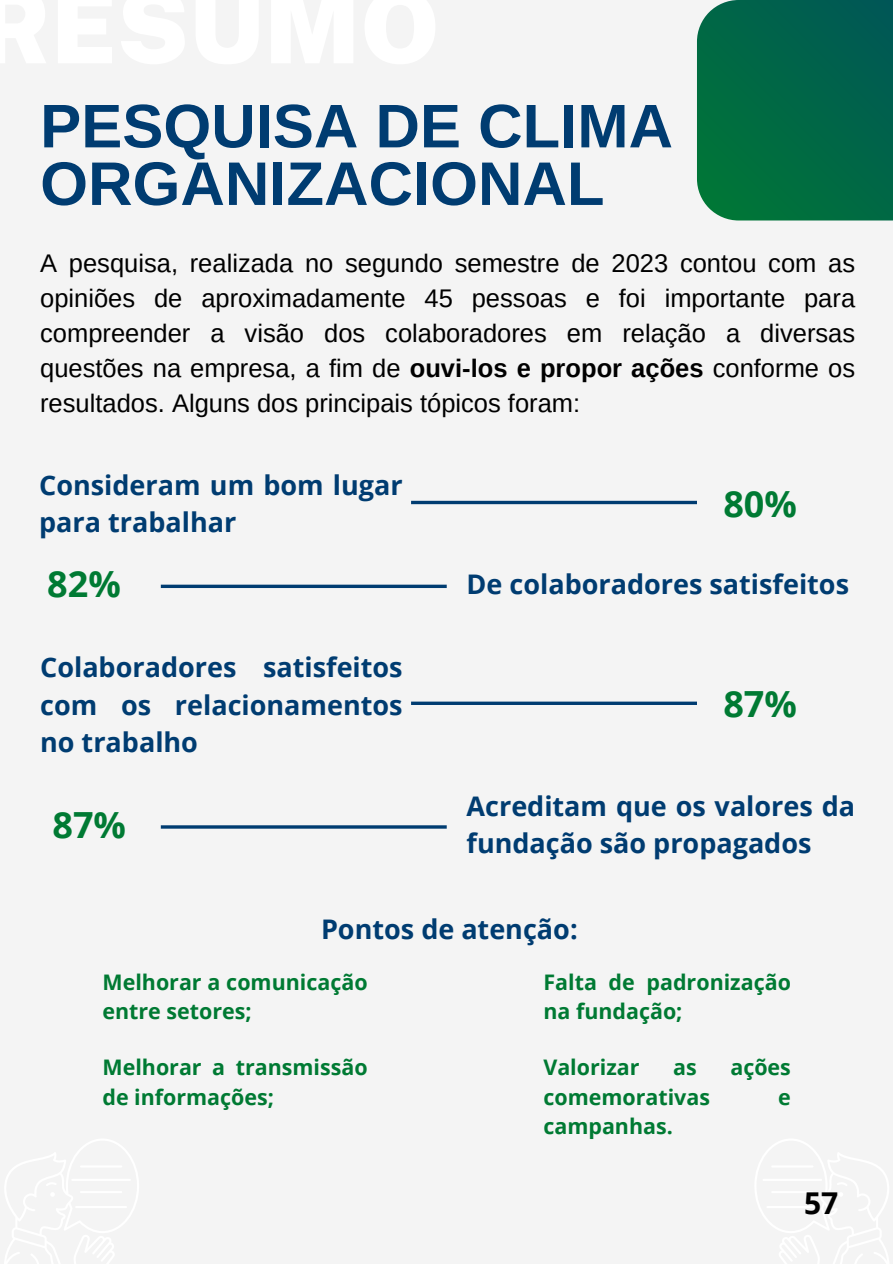
<style>
.page{position:relative;width:893px;height:1264px;background:#fff}
.page>*{position:absolute;margin:0;border:0;box-sizing:border-box;transform-origin:0 0}
.t1{font:700 61.5px/57.6px "Arimo";color:#003c71}
.t2{font:700 36px "Open Sans";color:#007a33}
.t3{font:700 30px "Open Sans";color:#000}
.t4{font:700 27px/37.2px "Open Sans";color:#003c71}
.t5{font:25.5px/34.8px "Arimo";color:#000;text-align:justify}
.t6{font:700 21.45px/29.2px "Open Sans";color:#007a33}
.s1{font-weight:700}
</style>
<div class="page">
<div style="left:0;top:0;width:892px;height:1263px;background:#f4f4f4"></div>
<div style="left:697px;top:0;width:195px;height:220px;background:linear-gradient(to bottom,#036051,#04733f)"></div>
<svg style="left:5px;top:1139px;width:134px;height:124px"></svg>
<hr style="left:411px;top:501px;width:286px;height:3px;background:#003c71">
<svg style="left:161px;top:584px;width:285px;height:4px"></svg>
<svg style="left:411px;top:701px;width:286px;height:4px"></svg>
<hr style="left:161px;top:825px;width:285px;height:3px;background:#003c71">
<svg style="left:755px;top:1139px;width:134px;height:124px"></svg>
<h1 class="t1" style="left:40px;top:97px;width:634px">PESQUISA DE CLIMA<br>ORGANIZACIONAL</h1>
<h5 class="t5" style="left:40px;top:246px;width:816px">A pesquisa, realizada no segundo semestre de 2023 contou com as opiniões de aproximadamente 45 pessoas e foi importante para compreender a visão dos colaboradores em relação a diversas questões na empresa, a fim de <span class="s1">ouvi-los e propor ações</span> conforme os resultados. Alguns dos principais tópicos foram:</h5>
<h4 class="t4" style="left:39px;top:466px;width:365px">Consideram um bom lugar para trabalhar</h4>
<h3 class="t2" style="left:723px;top:478px;width:75px">80%</h3>
<h4 class="t2" style="left:47px;top:558px;width:75px">82%</h4>
<h3 class="t4" style="left:466px;top:565px;width:384px">De colaboradores satisfeitos</h3>
<h3 class="t4" style="left:40px;top:648px;width:364px;text-align:justify">Colaboradores satisfeitos com os relacionamentos no trabalho</h3>
<h3 class="t2" style="left:53px;top:799px;width:75px">87%</h3>
<h4 class="t2" style="left:723px;top:679px;width:75px">87%</h4>
<h4 class="t4" style="left:466px;top:787px;width:390px">Acreditam que os valores da fundação são propagados</h4>
<h4 class="t4" style="left:321px;top:910px;width:258px">Pontos de atenção:</h4>
<p class="t6" style="left:102px;top:966px;width:266px">Melhorar a comunicação entre setores;</p>
<p class="t6" style="left:543px;top:966px;width:249px">Falta de padronização na fundação;</p>
<p class="t6" style="left:102px;top:1052px;width:266px">Melhorar a transmissão de informações;</p>
<p class="t6" style="left:543px;top:1052px;width:98px">Valorizar</p>
<p class="t6" style="left:673px;top:1052px;width:25px">as</p>
<p class="t6" style="left:730px;top:1052px;width:62px">ações</p>
<p class="t6" style="left:543px;top:1081px;width:168px">comemorativas</p>
<p class="t6" style="left:778px;top:1081px;width:14px">e</p>
<p class="t6" style="left:543px;top:1110px;width:131px">campanhas.</p>
<p class="t3" style="left:804px;top:1182px;width:36px">57</p>
</div>
